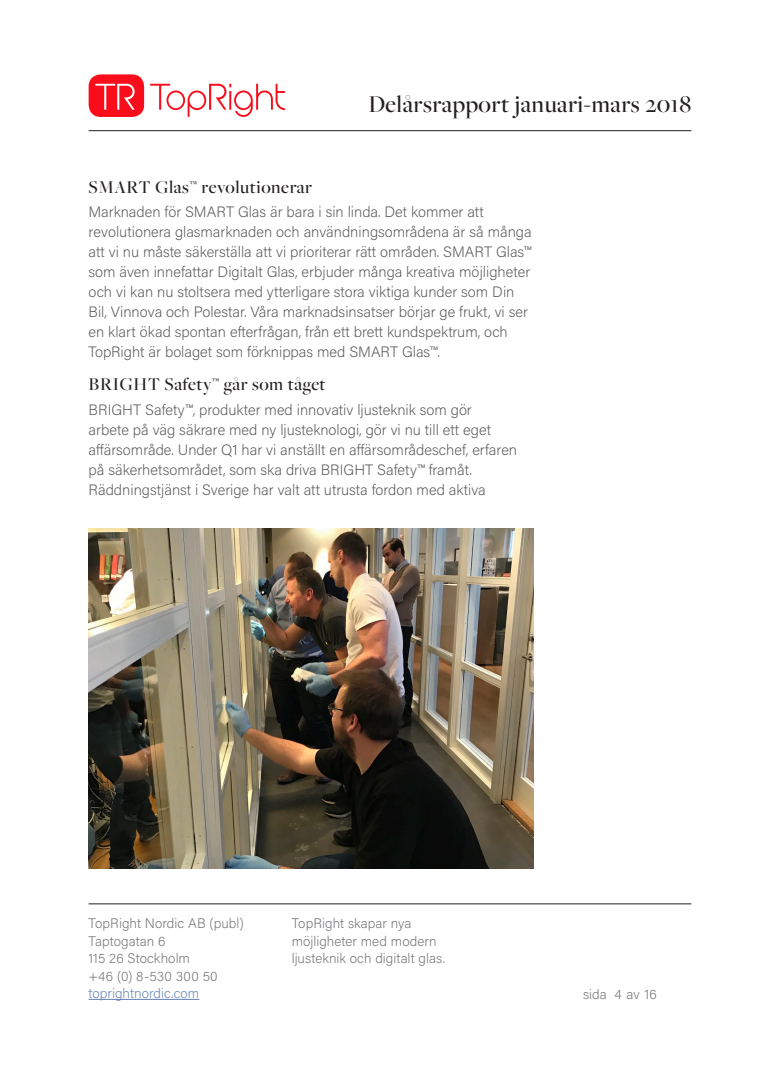
<style>
.page{position:relative;width:780px;height:1088px;background:#fff}
.page>*{position:absolute;margin:0;border:0;box-sizing:border-box;transform-origin:0 0}
.t1{font:500 25px "Freight Big Pro";letter-spacing:.02em;color:#231f20}
.mellanrubrik{font:500 18.75px "Freight Big Pro";letter-spacing:.03em;color:#231f20}
.t2{font:200 15px/20px "Acumin Pro";color:#535355}
.t3{font:200 13.75px/17.5px "Acumin Pro";letter-spacing:.005em;color:#6c6d70}
.t4{font:200 13.75px "Acumin Pro";letter-spacing:.005em;color:#607eb4}
</style>
<div class="page">
<hr style="left:89px;top:999px;width:110px;height:1px;background:#607eb4">
<hr style="left:89px;top:130px;width:602px;height:1px;background:#231f20">
<hr style="left:89px;top:903px;width:602px;height:1px;background:#231f20">
<div style="left:89px;top:74px;width:55px;height:43px;background:#fa0d1b;border-radius:12px"></div>
<svg style="left:150px;top:84px;width:135px;height:33px"></svg>
<svg style="left:95px;top:84px;width:40px;height:26px"></svg>
<img style="left:89px;top:528px;width:444px;height:340px">
<h1 class="t1" style="left:368px;top:88px;width:324px">Delårsrapport januari-mars 2018</h1>
<p class="mellanrubrik" style="left:89px;top:174px;width:225px">SMART Glas™ revolutionerar</p>
<p class="t2" style="left:89px;top:201px;width:444px">Marknaden för SMART Glas är bara i sin linda. Det kommer att revolutionera glasmarknaden och användningsområdena är så många att vi nu måste säkerställa att vi prioriterar rätt områden. SMART Glas™ som även innefattar Digitalt Glas, erbjuder många kreativa möjligheter och vi kan nu stoltsera med ytterligare stora viktiga kunder som Din Bil, Vinnova och Polestar. Våra marknadsinsatser börjar ge frukt, vi ser en klart ökad spontan efterfrågan, från ett brett kundspektrum, och TopRight är bolaget som förknippas med SMART Glas™.</p>
<p class="mellanrubrik" style="left:89px;top:372px;width:238px">BRIGHT Safety™ går som tåget</p>
<p class="t2" style="left:89px;top:399px;width:430px">BRIGHT Safety™, produkter med innovativ ljusteknik som gör<br>arbete på väg säkrare med ny ljusteknologi, gör vi nu till ett eget affärsområde. Under Q1 har vi anställt en affärsområdeschef, erfaren på säkerhetsområdet, som ska driva BRIGHT Safety™ framåt.<br>Räddningstjänst i Sverige har valt att utrusta fordon med aktiva</p>
<p class="t3" style="left:89px;top:914px;width:157px">TopRight Nordic AB (publ)<br>Taptogatan 6<br>115 26 Stockholm<br>+46 (0) 8-530 300 50</p>
<p class="t4" style="left:89px;top:984px;width:112px">toprightnordic.com</p>
<p class="t3" style="left:292px;top:914px;width:155px">TopRight skapar nya möjligheter med modern ljusteknik och digitalt glas.</p>
<p class="t3" style="left:583px;top:985px;width:75px">sida 4 av 16</p>
</div>
